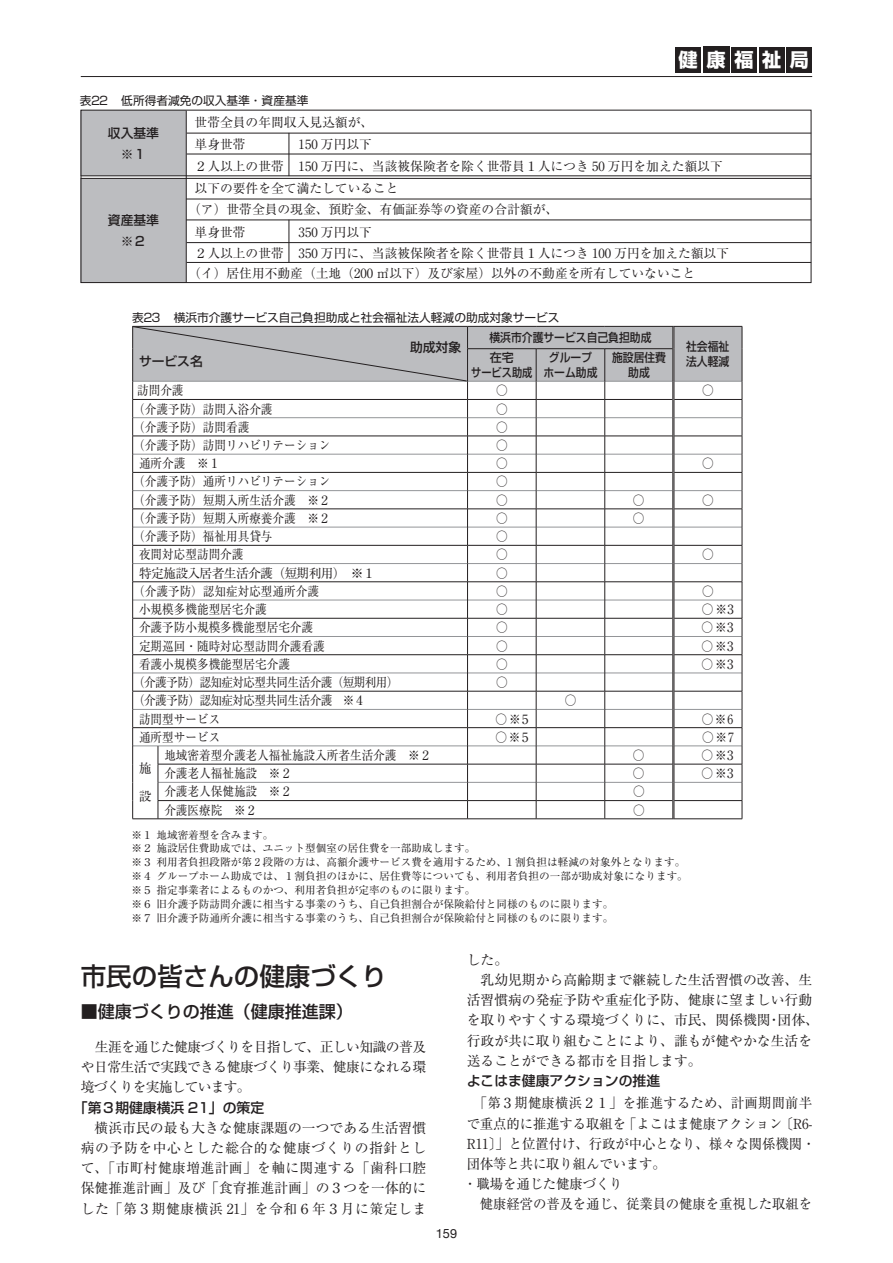
<style>
.page{position:relative;width:893px;height:1263px;background:#fff}
.page>*{position:absolute;margin:0;border:0;box-sizing:border-box;transform-origin:0 0}
.t1{font:500 25.5px "Shin Go Pro";color:#231f20}
.t2{font:700 19.2px "Shin Go Pro";letter-spacing:.455em;color:#fff}
.t3{font:500 16.95px "Shin Go Pro";color:#231f20}
.t4{font:13.8px/20.2px "Ryumin Pro";color:#231f20;text-align:justify}
.t5{font:500 13.8px "Shin Go Pro";color:#231f20}
.t6{font:12.75px "Ryumin Pro";color:#231f20;scale:.91 1}
.t7{font:12.75px/21.3px "Ryumin Pro";color:#231f20}
.t8{font:12.75px "Ryumin Pro";letter-spacing:-.05em;color:#231f20;scale:.91 1}
.t9{font:500 12.75px/21.3px "Shin Go Pro";color:#231f20;text-align:center}
.t10{font:12.75px "Ryumin Pro";letter-spacing:-.05em;color:#231f20}
.t11{font:12.75px "Helvetica Neue";color:#231f20}
.t12{font:500 12px/14.9px "Shin Go Pro";color:#231f20;text-align:center;scale:.9 1}
.t13{font:500 12px "Shin Go Pro";color:#231f20;scale:.85 1}
.t14{font:500 12px "Shin Go Pro";color:#231f20}
.t15{font:11.7px "Shin Go Pro";color:#231f20}
.t16{font:10.65px/13.8px "Ryumin Pro";color:#231f20}
</style>
<div class="page">
<hr style="left:81px;top:76px;width:731px;height:1px;background:#231f20">
<div style="left:787px;top:47px;width:25px;height:26px;background:#231f20"></div>
<div style="left:759px;top:47px;width:25px;height:26px;background:#231f20"></div>
<div style="left:731px;top:47px;width:26px;height:26px;background:#231f20"></div>
<div style="left:703px;top:47px;width:26px;height:26px;background:#231f20"></div>
<div style="left:675px;top:47px;width:26px;height:26px;background:#231f20"></div>
<div style="left:81px;top:111px;width:105px;height:65px;background:#bcbdc0"></div>
<div style="left:81px;top:178px;width:105px;height:105px;background:#bcbdc0"></div>
<hr style="left:187px;top:133px;width:624px;height:1px;background:#231f20">
<hr style="left:187px;top:154px;width:624px;height:1px;background:#231f20">
<hr style="left:187px;top:242px;width:624px;height:1px;background:#231f20">
<hr style="left:187px;top:262px;width:624px;height:1px;background:#231f20">
<hr style="left:81px;top:176px;width:730px;height:1px;background:#231f20">
<hr style="left:81px;top:178px;width:730px;height:1px;background:#231f20">
<hr style="left:186px;top:199px;width:625px;height:1px;background:#231f20">
<hr style="left:186px;top:220px;width:625px;height:1px;background:#231f20">
<hr style="left:186px;top:111px;width:1px;height:172px;background:#231f20">
<hr style="left:289px;top:133px;width:1px;height:43px;background:#231f20">
<hr style="left:289px;top:220px;width:1px;height:42px;background:#231f20">
<div style="left:81px;top:110px;width:730px;height:173px;border:1px solid #231f20"></div>
<svg style="left:132px;top:326px;width:611px;height:493px"></svg>
<h2 class="t2" style="left:679px;top:45px;width:132px">健康福祉局</h2>
<p class="t15" style="left:80px;top:91px;width:230px">表２２　低所得者減免の収入基準・資産基準</p>
<p class="t7" style="left:195px;top:110px;width:180px;line-height:22.6px">世帯全員の年間収入見込額が、単身世帯</p>
<p class="t9" style="left:108px;top:121px;width:53px">収入基準※１</p>
<p class="t7" style="left:195px;top:133px;width:530px;text-indent:104px">150 万円以下<br>２人以上の世帯 150 万円に、当該被保険者を除く世帯員１人につき 50 万円を加えた額以下</p>
<p class="t9" style="left:108px;top:208px;width:53px">資産基準※２</p>
<p class="t7" style="left:188px;top:177px;width:371px;line-height:20.9px;text-indent:6px">以下の要件を全て満たしていること<br>（ア）世帯全員の現金、預貯金、有価証券等の資産の合計額が、</p>
<p class="t7" style="left:195px;top:220px;width:53px">単身世帯</p>
<p class="t7" style="left:195px;top:220px;width:536px;text-indent:104px">350 万円以下<br>２人以上の世帯 350 万円に、当該被保険者を除く世帯員１人につき 100 万円を加えた額以下</p>
<p class="t7" style="left:188px;top:261px;width:509px">（イ）居住用不動産（土地（200 ㎡以下）及び家屋）以外の不動産を所有していないこと</p>
<p class="t15" style="left:132px;top:308px;width:429px">表２３　横浜市介護サービス自己負担助成と社会福祉法人軽減の助成対象サービス</p>
<p class="t9" style="left:139px;top:348px;width:65px">サービス名</p>
<p class="t9" style="left:410px;top:335px;width:53px">助成対象</p>
<p class="t12" style="left:489px;top:329px;width:181px">横浜市介護サービス自己負担助成</p>
<p class="t12" style="left:686px;top:337px;width:49px">社会福祉</p>
<p class="t12" style="left:543px;top:349px;width:61px">グループホーム助成</p>
<p class="t12" style="left:612px;top:349px;width:61px">施設居住費助成</p>
<p class="t14" style="left:490px;top:348px;width:25px">在宅</p>
<p class="t12" style="left:686px;top:352px;width:49px">法人軽減</p>
<p class="t13" style="left:471px;top:363px;width:73px">サービス助成</p>
<p class="t6" style="left:137px;top:380px;width:53px">訪問介護</p>
<p class="t6" style="left:496px;top:380px;width:14px">○</p>
<p class="t6" style="left:702px;top:380px;width:14px">○</p>
<p class="t6" style="left:133px;top:399px;width:155px">（介護予防）訪問入浴介護</p>
<p class="t6" style="left:496px;top:399px;width:14px">○</p>
<p class="t6" style="left:133px;top:417px;width:129px">（介護予防）訪問看護</p>
<p class="t6" style="left:496px;top:417px;width:14px">○</p>
<p class="t6" style="left:133px;top:435px;width:218px">（介護予防）訪問リハビリテーション</p>
<p class="t6" style="left:496px;top:435px;width:14px">○</p>
<p class="t6" style="left:139px;top:453px;width:91px">通所介護　※１</p>
<p class="t6" style="left:496px;top:453px;width:14px">○</p>
<p class="t6" style="left:702px;top:453px;width:14px">○</p>
<p class="t6" style="left:133px;top:472px;width:218px">（介護予防）通所リハビリテーション</p>
<p class="t6" style="left:496px;top:472px;width:14px">○</p>
<p class="t6" style="left:133px;top:490px;width:218px">（介護予防）短期入所生活介護　※２</p>
<p class="t6" style="left:496px;top:490px;width:14px">○</p>
<p class="t6" style="left:633px;top:490px;width:14px">○</p>
<p class="t6" style="left:702px;top:490px;width:14px">○</p>
<p class="t6" style="left:133px;top:508px;width:218px">（介護予防）短期入所療養介護　※２</p>
<p class="t6" style="left:496px;top:508px;width:14px">○</p>
<p class="t6" style="left:633px;top:508px;width:14px">○</p>
<p class="t6" style="left:133px;top:526px;width:155px">（介護予防）福祉用具貸与</p>
<p class="t6" style="left:496px;top:526px;width:14px">○</p>
<p class="t6" style="left:139px;top:545px;width:116px">夜間対応型訪問介護</p>
<p class="t6" style="left:496px;top:545px;width:14px">○</p>
<p class="t6" style="left:702px;top:545px;width:14px">○</p>
<p class="t10" style="left:139px;top:563px;width:238px">特定施設入居者生活介護（短期利用）　※１</p>
<p class="t6" style="left:496px;top:563px;width:14px">○</p>
<p class="t6" style="left:133px;top:581px;width:206px">（介護予防）認知症対応型通所介護</p>
<p class="t6" style="left:496px;top:581px;width:14px">○</p>
<p class="t6" style="left:702px;top:581px;width:14px">○</p>
<p class="t6" style="left:139px;top:599px;width:142px">小規模多機能型居宅介護</p>
<p class="t6" style="left:496px;top:599px;width:14px">○</p>
<p class="t6" style="left:702px;top:599px;width:40px">○ ※３</p>
<p class="t6" style="left:139px;top:617px;width:193px">介護予防小規模多機能型居宅介護</p>
<p class="t6" style="left:496px;top:617px;width:14px">○</p>
<p class="t6" style="left:702px;top:617px;width:40px">○ ※３</p>
<p class="t6" style="left:139px;top:636px;width:206px">定期巡回・随時対応型訪問介護看護</p>
<p class="t6" style="left:496px;top:636px;width:14px">○</p>
<p class="t6" style="left:702px;top:636px;width:40px">○ ※３</p>
<p class="t6" style="left:139px;top:654px;width:167px">看護小規模多機能型居宅介護</p>
<p class="t6" style="left:496px;top:654px;width:14px">○</p>
<p class="t6" style="left:702px;top:654px;width:40px">○ ※３</p>
<p class="t8" style="left:133px;top:672px;width:293px">（介護予防）認知症対応型共同生活介護（短期利用）</p>
<p class="t6" style="left:496px;top:672px;width:14px">○</p>
<p class="t8" style="left:133px;top:690px;width:257px">（介護予防）認知症対応型共同生活介護　※４</p>
<p class="t6" style="left:565px;top:690px;width:14px">○</p>
<p class="t6" style="left:139px;top:709px;width:91px">訪問型サービス</p>
<p class="t6" style="left:496px;top:709px;width:40px">○ ※５</p>
<p class="t6" style="left:702px;top:709px;width:36px">○ ※6</p>
<p class="t6" style="left:139px;top:727px;width:91px">通所型サービス</p>
<p class="t6" style="left:495px;top:727px;width:40px">○ ※５</p>
<p class="t6" style="left:702px;top:727px;width:36px">○ ※7</p>
<p class="t7" style="left:139px;top:754px;width:14px;line-height:27.6px">施設</p>
<p class="t6" style="left:164px;top:745px;width:295px">地域密着型介護老人福祉施設入所者生活介護　※２</p>
<p class="t6" style="left:633px;top:745px;width:14px">○</p>
<p class="t6" style="left:702px;top:745px;width:40px">○ ※３</p>
<p class="t6" style="left:164px;top:763px;width:142px">介護老人福祉施設　※２</p>
<p class="t6" style="left:633px;top:763px;width:14px">○</p>
<p class="t6" style="left:702px;top:763px;width:40px">○ ※３</p>
<p class="t6" style="left:164px;top:782px;width:142px">介護老人保健施設　※２</p>
<p class="t6" style="left:633px;top:782px;width:14px">○</p>
<p class="t6" style="left:164px;top:800px;width:104px">介護医療院　※２</p>
<p class="t6" style="left:633px;top:800px;width:14px">○</p>
<p class="t16" style="left:132px;top:827px;width:558px">※１ 地域密着型を含みます。<br>※２ 施設居住費助成では、ユニット型個室の居住費を一部助成します。<br>※３ 利用者負担段階が第 2 段階の方は、高額介護サービス費を適用するため、1 割負担は軽減の対象外となります。※４ グループホーム助成では、１割負担のほかに、居住費等についても、利用者負担の一部が助成対象になります。※５ 指定事業者によるものかつ、利用者負担が定率のものに限ります。<br>※６ 旧介護予防訪問介護に相当する事業のうち、自己負担割合が保険給付と同様のものに限ります。<br>※７ 旧介護予防通所介護に相当する事業のうち、自己負担割合が保険給付と同様のものに限ります。</p>
<h1 class="t1" style="left:81px;top:955px;width:308px">市民の皆さんの健康づくり</h1>
<p class="t3" style="left:81px;top:997px;width:274px">■健康づくりの推進（健康推進課）</p>
<p class="t4" style="left:81px;top:1036px;width:347px">　生涯を通じた健康づくりを目指して、正しい知識の普及や日常生活で実践できる健康づくり事業、健康になれる環境づくりを実施しています。</p>
<p class="t5" style="left:74px;top:1096px;width:206px">「第３期健康横浜 21」の策定　</p>
<p class="t4" style="left:81px;top:1116px;width:347px">　横浜市民の最も大きな健康課題の一つである生活習慣病の予防を中心とした総合的な健康づくりの指針として、「市町村健康増進計画」を軸に関連する「歯科口腔保健推進計画」及び「食育推進計画」の３つを一体的にした「第３期健康横浜 21」を令和６年３月に策定しま</p>
<p class="t11" style="left:436px;top:1224px;width:23px">159</p>
<p class="t4" style="left:467px;top:948px;width:354px;text-align:left">した。<br>　乳幼児期から高齢期まで継続した生活習慣の改善、生活習慣病の発症予防や重症化予防、健康に望ましい行動を取りやすくする環境づくりに、市民、関係機関・団体、行政が共に取り組むことにより、誰もが健やかな生活を送ることができる都市を目指します。</p>
<p class="t5" style="left:467px;top:1069px;width:195px">よこはま健康アクションの推進</p>
<p class="t4" style="left:463px;top:1092px;width:354px;text-align:left;text-indent:10px">「第３期健康横浜２１」を推進するため、計画期間前半で重点的に推進する取組を「よこはま健康アクション〔R6-<br>R11〕」と位置付け、行政が中心となり、様々な関係機関・団体等と共に取り組んでいます。<br>・職場を通じた健康づくり<br>　健康経営の普及を通じ、従業員の健康を重視した取組を</p>
</div>
